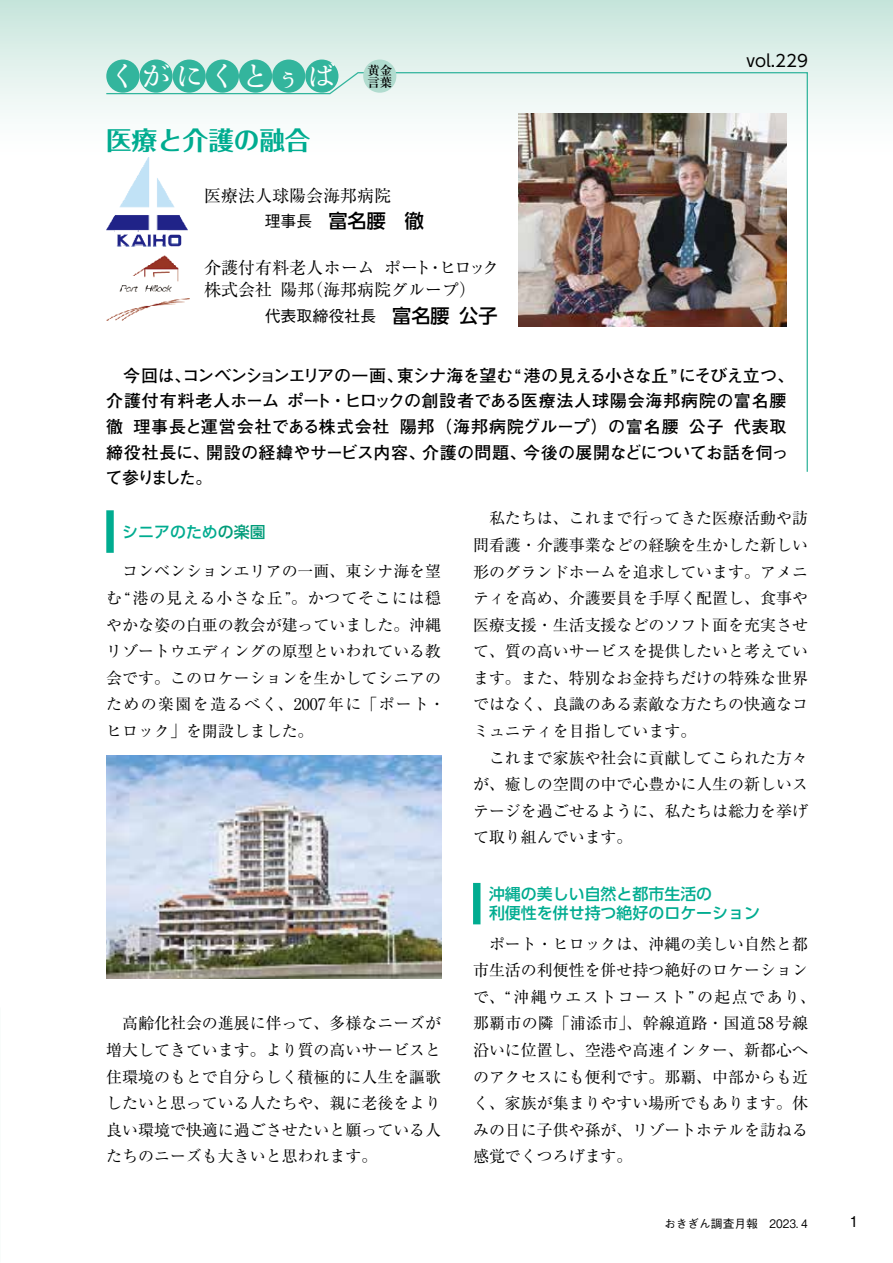
<style>
.page{position:relative;width:893px;height:1263px;background:#fff}
.page>*{position:absolute;margin:0;border:0;box-sizing:border-box;transform-origin:0 0}
.t1{font:28.65px "Shuuei 5 Std";letter-spacing:.155em;color:#fff}
.t2{font:700 25.5px "Folk Pro";color:#00ac90}
.t3{font:500 19.2px "UD Shin Go Pr 6 N";color:#000}
.t4{font:700 16.95px/25.5px "Futo Go B101 Pr 6 N";color:#000}
.t5{font:16.95px/21.3px "Ryumin Pr 6 N";color:#000}
.t6{font:16.5px "UD Shin Go Pro";color:#000}
.t7{font:15.9px/26.5px "Ryumin Pr 6 N";color:#000;text-align:justify}
.t8{font:500 15.9px/19px "UD Shin Go Pro";color:#00ac90}
.t9{font:500 15.9px "Gothic BBB Pr 6 N";color:#000}
.t10{font:500 14.85px "Gothic BBB Pr 6 N";color:#000}
.t11{font:700 12.45px/12.5px "Ryumin Pr 6 N";color:#000}
.t12{font:500 11.7px "Gothic BBB Pr 6 N";color:#000}
.s1{font-family:"Gothic BBB Pr 6 N";font-size:15.9px}
.s2{font-family:"UD Shin Go Pr 6 N";font-size:19.2px}
.s3{color:#009c79}
</style>
<div class="page">
<div style="left:0;top:0;width:893px;height:162px;background:linear-gradient(to bottom,#c8e5dc,#fff)"></div>
<svg style="left:105px;top:71px;width:703px;height:401px"></svg>
<div style="left:305px;top:60px;width:33px;height:33px;background:#33b59d;border-radius:50%"></div>
<div style="left:106px;top:60px;width:33px;height:33px;background:#33b59d;border-radius:50%"></div>
<div style="left:139px;top:60px;width:34px;height:33px;background:#33b59d;border-radius:50%"></div>
<div style="left:173px;top:60px;width:33px;height:33px;background:#33b59d;border-radius:50%"></div>
<div style="left:206px;top:60px;width:33px;height:33px;background:#33b59d;border-radius:50%"></div>
<div style="left:239px;top:60px;width:33px;height:33px;background:#33b59d;border-radius:50%"></div>
<div style="left:272px;top:60px;width:33px;height:33px;background:#33b59d;border-radius:50%"></div>
<div style="left:363px;top:60px;width:33px;height:33px;background:#b1dccf;border-radius:50%"></div>
<img style="left:519px;top:114px;width:268px;height:212px">
<div style="left:106px;top:510px;width:8px;height:43px;background:#00ac90"></div>
<div style="left:473px;top:883px;width:7px;height:41px;background:#00ac90"></div>
<img style="left:106px;top:157px;width:81px;height:91px">
<img style="left:106px;top:255px;width:85px;height:66px">
<img style="left:106px;top:756px;width:335px;height:222px">
<h1 class="t1" style="left:109px;top:56px;width:228px">くがにくとぅば</h1>
<p class="t11" style="left:367px;top:63px;width:26px">黄金言葉</p>
<h2 class="t2" style="left:106px;top:119px;width:206px">医療と介護の融合</h2>
<p class="t5" style="left:204px;top:184px;width:189px">医療法人球陽会海邦病院</p>
<p class="t3" style="left:265px;top:206px;width:161px"><span class="s1">理事長　</span>富名腰　徹</p>
<p class="t5" style="left:204px;top:256px;width:297px">介護付有料老人ホーム ポート・ヒロック株式会社 陽邦（海邦病院グループ）</p>
<p class="t9" style="left:265px;top:303px;width:234px">代表取締役社長　<span class="s2">富名腰 公子</span></p>
<p class="t6" style="left:746px;top:47px;width:63px">vol.229</p>
<p class="t4" style="left:105px;top:362px;width:691px;text-indent:18px">今回は、コンベンションエリアの一画、東シナ海を望む“ 港の見える小さな丘 ”にそびえ立つ、介護付有料老人ホーム ポート・ヒロックの創設者である医療法人球陽会海邦病院の富名腰徹 理事長と運営会社である株式会社 陽邦（海邦病院グループ）の富名腰 公子 代表取締役社長に、開設の経緯やサービス内容、介護の問題、今後の展開などについてお話を伺って参りました。</p>
<p class="t8" style="left:122px;top:522px;width:145px">シニアのため<span class="s3">の楽園</span></p>
<p class="t7" style="left:106px;top:557px;width:340px;text-align:left;text-indent:16px">コンベンションエリアの一画、東シナ海を望む“港の見える小さな丘”。かつてそこには穏やかな姿の白亜の教会が建っていました。沖縄リゾートウエディングの原型といわれている教会です。このロケーションを生かしてシニアのための楽園を造るべく、2007年に「ポート・ヒロック」を開設しました。</p>
<p class="t7" style="left:106px;top:1009px;width:336px;text-indent:16px">高齢化社会の進展に伴って、多様なニーズが増大してきています。より質の高いサービスと住環境のもとで自分らしく積極的に人生を謳歌したいと思っている人たちや、親に老後をより良い環境で快適に過ごさせたいと願っている人たちのニーズも大きいと思われます。</p>
<p class="t7" style="left:473px;top:504px;width:336px;text-indent:16px">私たちは、これまで行ってきた医療活動や訪問看護・介護事業などの経験を生かした新しい形のグランドホームを追求しています。アメニティを高め、介護要員を手厚く配置し、食事や医療支援・生活支援などのソフト面を充実させて、質の高いサービスを提供したいと考えています。また、特別なお金持ちだけの特殊な世界ではなく、良識のある素敵な方たちの快適なコミュニティを目指しています。</p>
<p class="t7" style="left:473px;top:743px;width:336px;text-indent:16px">これまで家族や社会に貢献してこられた方々が、癒しの空間の中で心豊かに人生の新しいステージを過ごせるように、私たちは総力を挙げて取り組んでいます。</p>
<p class="t8" style="left:489px;top:884px;width:273px">沖縄の美しい自然と都市生活の<br>利便性を併せ持つ絶好のロケーション</p>
<p class="t7" style="left:473px;top:929px;width:344px;text-align:left;text-indent:16px">ポート・ヒロックは、沖縄の美しい自然と都市生活の利便性を併せ持つ絶好のロケーションで、“沖縄ウエストコースト”の起点であり、那覇市の隣「浦添市」、幹線道路・国道58号線沿いに位置し、空港や高速インター、新都心へのアクセスにも便利です。那覇、中部からも近く、家族が集まりやすい場所でもあります。休みの日に子供や孫が、リゾートホテルを訪ねる感覚でくつろげます。</p>
<p class="t12" style="left:664px;top:1214px;width:145px">おきぎん調査月報　2023. 4</p>
<p class="t10" style="left:850px;top:1210px;width:11px">1</p>
</div>
